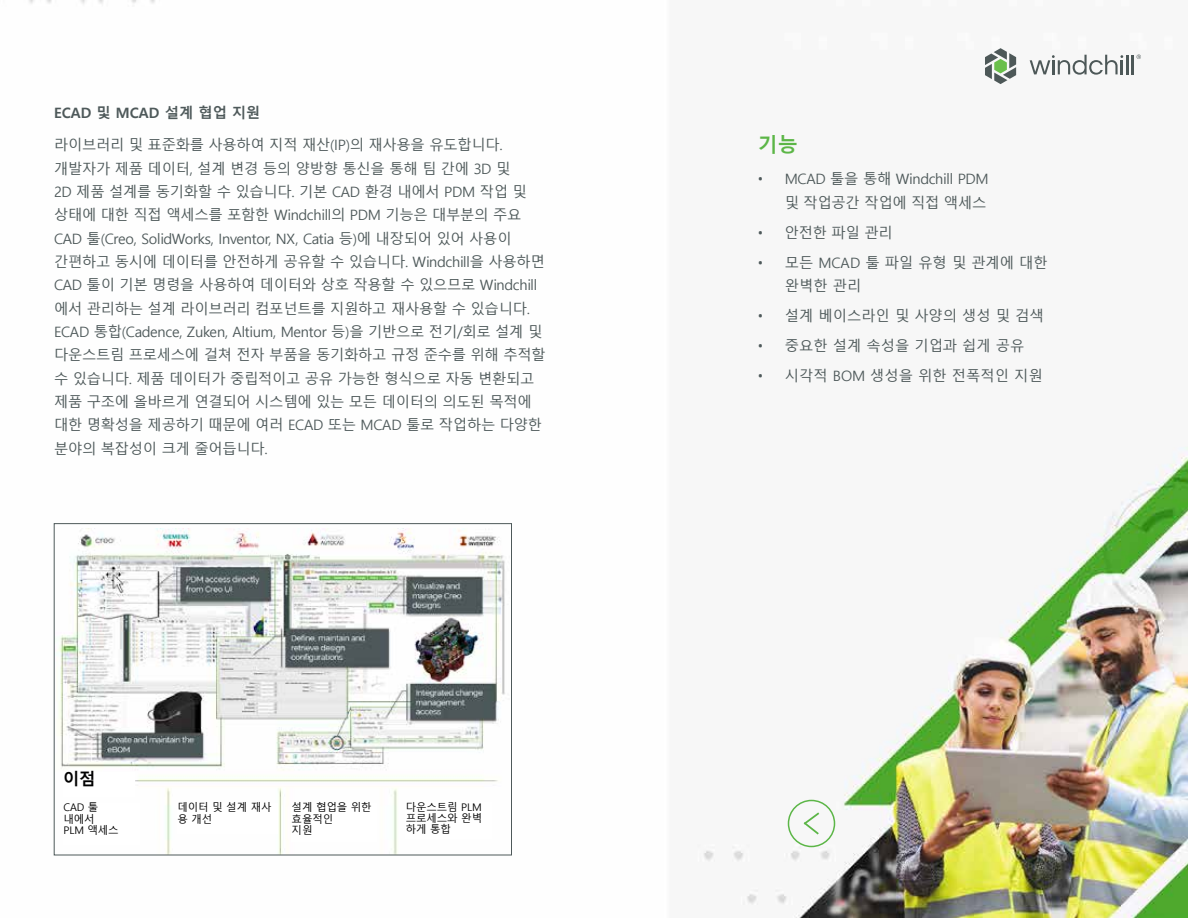
<style>
.page{position:relative;width:1188px;height:918px;background:#fff}
.page>*{position:absolute;margin:0;border:0;box-sizing:border-box;transform-origin:0 0}
.t1{font:700 20.1px "Malgun Gothic";color:#5cb647}
.t2{font:700 16.5px "Malgun Gothic";color:#000}
.t3{font:14.25px/23.4px "Malgun Gothic";letter-spacing:-.02em;color:#4e595a}
.t4{font:14.25px/23.4px "Malgun Gothic";color:#4e595a}
.t5{font:700 14.25px "Malgun Gothic";color:#4e595a}
.t6{font:10.5px/11.2px "Malgun Gothic";letter-spacing:-.01em;color:#000}
.s1{font-family:"Open Sans"}
</style>
<div class="page">
<img style="left:29px;top:0;width:1159px;height:918px">
<svg style="left:1030px;top:55px;width:111px;height:20px"></svg>
<svg style="left:985px;top:48px;width:31px;height:36px"></svg>
<img style="left:56px;top:529px;width:454px;height:324px">
<div style="left:54px;top:523px;width:458px;height:332px;border:1px solid #4e595a"></div>
<div style="left:788px;top:800px;width:47px;height:47px;border:2px solid #5cb647;border-radius:50%"></div>
<svg style="left:801px;top:810px;width:21px;height:27px"></svg>
<div style="left:63px;top:772px;width:72px;height:24px;background:#fff"></div>
<div style="left:64px;top:803px;width:76px;height:42px;background:#fff"></div>
<div style="left:178px;top:803px;width:100px;height:31px;background:#fff"></div>
<div style="left:292px;top:803px;width:85px;height:39px;background:#fff"></div>
<div style="left:406px;top:803px;width:86px;height:36px;background:#fff"></div>
<p class="t5" style="left:54px;top:104px;width:208px">ECAD 및 MCAD 설계 협업 지원</p>
<p class="t3" style="left:54px;top:134px;width:493px">라이브러리 및 표준화를 사용하여 지적 재산(IP)의 재사용을 유도합니다. 개발자가 제품 데이터, 설계 변경 등의 양방향 통신을 통해 팀 간에 3D 및<br>2D 제품 설계를 동기화할 수 있습니다. 기본 CAD 환경 내에서 PDM 작업 및 상태에 대한 직접 액세스를 포함한 Windchill의 PDM 기능은 대부분의 주요 CAD 툴(Creo, SolidWorks, Inventor, NX, Catia 등)에 내장되어 있어 사용이 간편하고 동시에 데이터를 안전하게 공유할 수 있습니다. Windchill을 사용하면 CAD 툴이 기본 명령을 사용하여 데이터와 상호 작용할 수 있으므로 Windchill 에서 관리하는 설계 라이브러리 컴포넌트를 지원하고 재사용할 수 있습니다.<br>ECAD 통합(Cadence, Zuken, Altium, Mentor 등)을 기반으로 전기/회로 설계 및 다운스트림 프로세스에 걸쳐 전자 부품을 동기화하고 규정 준수를 위해 추적할 수 있습니다. 제품 데이터가 중립적이고 공유 가능한 형식으로 자동 변환되고 제품 구조에 올바르게 연결되어 시스템에 있는 모든 데이터의 의도된 목적에 대한 명확성을 제공하기 때문에 여러 ECAD 또는 MCAD 툴로 작업하는 다양한 분야의 복잡성이 크게 줄어듭니다.</p>
<h1 class="t1" style="left:758px;top:133px;width:42px">기능</h1>
<p class="t3" style="left:758px;top:168px;width:232px;text-align:right"><span class="s1">•</span> MCAD 툴을 통해 Windchill PDM 및 작업공간 작업에 직접 액세스</p>
<p class="t3" style="left:758px;top:221px;width:136px"><span class="s1">•</span> 안전한 파일 관리</p>
<p class="t4" style="left:785px;top:251px;width:265px;text-indent:-27px"><span class="s1">•</span> 모든 MCAD 툴 파일 유형 및 관계에 대한 완벽한 관리</p>
<p class="t4" style="left:758px;top:305px;width:288px"><span class="s1">•</span> 설계 베이스라인 및 사양의 생성 및 검색</p>
<p class="t4" style="left:758px;top:335px;width:268px"><span class="s1">•</span> 중요한 설계 속성을 기업과 쉽게 공유</p>
<p class="t4" style="left:758px;top:365px;width:287px"><span class="s1">•</span> 시각적 BOM 생성을 위한 전폭적인 지원</p>
<p class="t2" style="left:63px;top:769px;width:34px">이점</p>
<p class="t6" style="left:64px;top:802px;width:57px">CAD 툴 내에서<br>PLM 액세스</p>
<p class="t6" style="left:178px;top:802px;width:96px">데이터 및 설계 재사 용 개선</p>
<p class="t6" style="left:292px;top:802px;width:82px">설계 협업을 위한 효율적인<br>지원</p>
<p class="t6" style="left:406px;top:802px;width:78px;text-align:justify">다운스트림 PLM 프로세스와 완벽 하게 통합</p>
</div>
